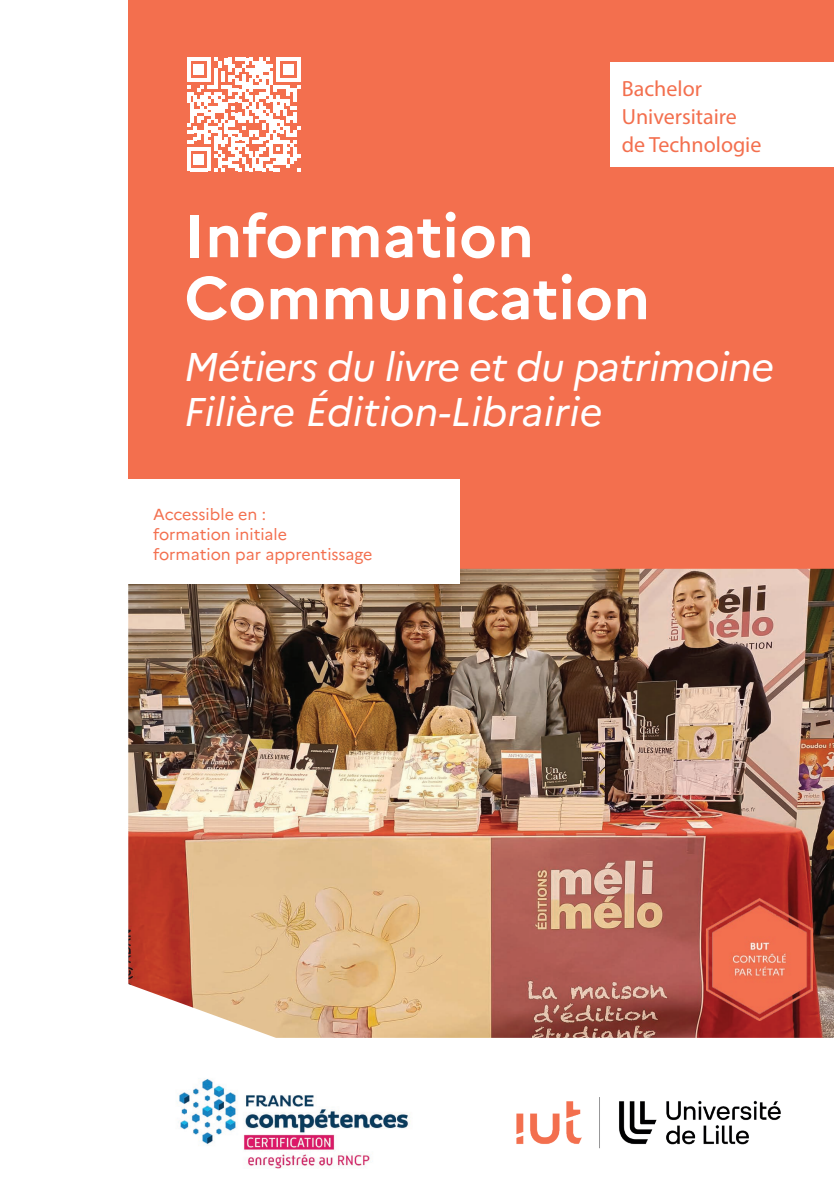
<style>
.page{position:relative;width:834px;height:1191px;background:#fff}
.page>*{position:absolute;margin:0;border:0;box-sizing:border-box;transform-origin:0 0}
.t1{font:700 60px/62px "Marianne";color:#fff}
.t2{font:italic 40px/45px "Marianne";letter-spacing:-.02em;color:#fff}
.t3{font:22px/28px "Myriad Pro";color:#f36f4e}
.t4{font:16px/20px "Marianne";color:#f36f4e}
</style>
<div class="page">
<div style="left:128px;top:0;width:705px;height:569px;background:#f36f4e"></div>
<img style="left:516px;top:1097px;width:265px;height:52px">
<div style="left:610px;top:62px;width:223px;height:105px;background:#fff"></div>
<svg style="left:187px;top:58px;width:113px;height:113px"></svg>
<img style="left:128px;top:569px;width:705px;height:468px">
<div style="left:51px;top:480px;width:408px;height:104px;background:#fff"></div>
<img style="left:178px;top:1079px;width:231px;height:90px">
<img style="left:706px;top:898px;width:106px;height:122px">
<h3 class="t3" style="left:621px;top:75px;width:141px">Bachelor<br>Universitaire de Technologie</h3>
<h1 class="t1" style="left:184px;top:200px;width:467px">Information<br>Communication</h1>
<h2 class="t2" style="left:184px;top:341px;width:591px">Métiers du livre et du patrimoine<br>Filière Édition-Librairie</h2>
<p class="t4" style="left:153px;top:502px;width:221px">Accessible en :<br>formation initiale<br>formation par apprentissage</p>
</div>
